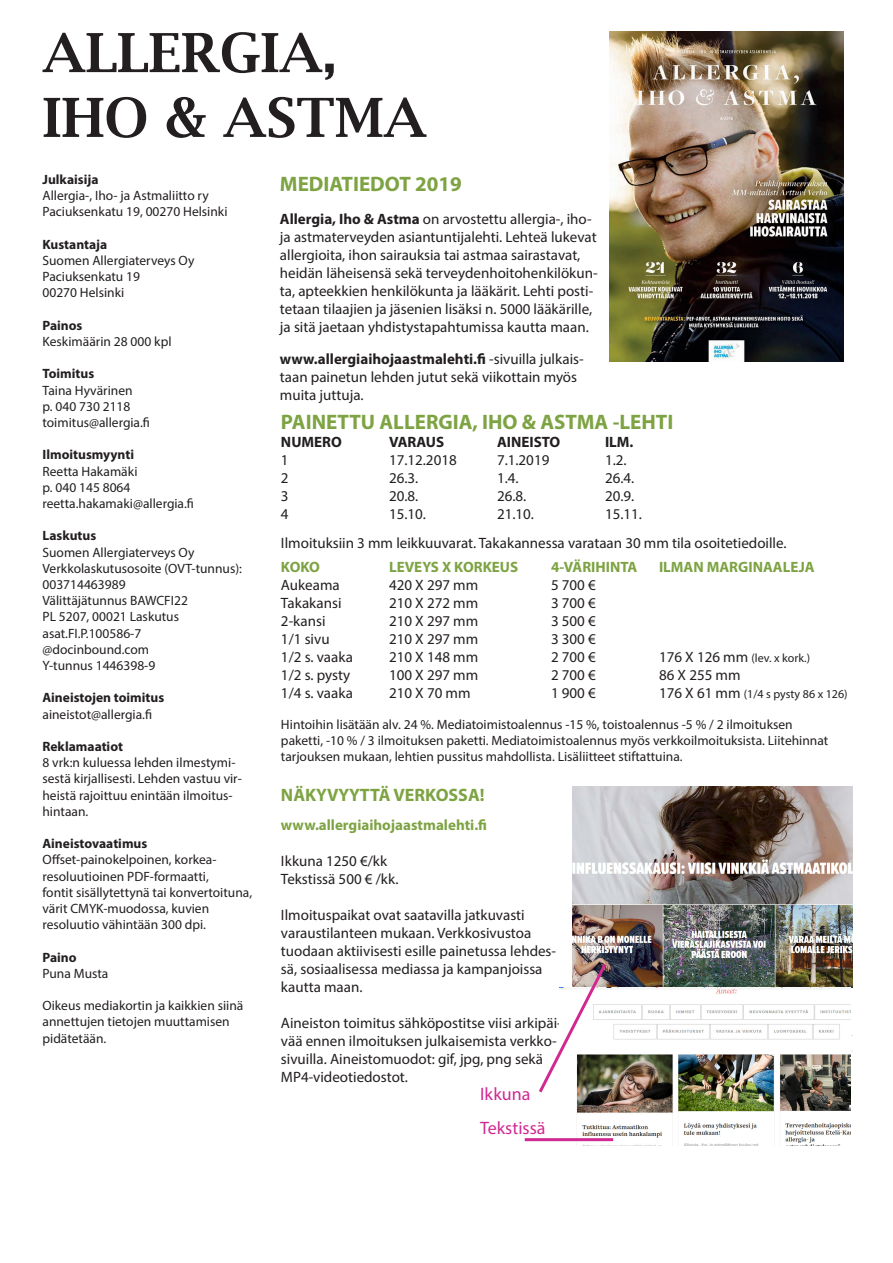
<style>
.page{position:relative;width:893px;height:1263px;background:#fff}
.page>*{position:absolute;margin:0;border:0;box-sizing:border-box;transform-origin:0 0}
.t1{font:600 54px/64.8px "Lucida Bright";color:#231f20}
.t2{font:700 21px "Myriad Pro";color:#7da343}
.t3{font:700 18px "Myriad Pro";color:#7da343}
.t4{font:18px "Myriad Pro";color:#d12892}
.t5{font:15px/18px "Myriad Pro";color:#231f20}
.t6{font:700 15px "Myriad Pro";color:#7da343}
.t7{font:700 15px "Myriad Pro";color:#231f20}
.t8{font:13.5px/16.2px "Myriad Pro";color:#231f20}
.t9{font:700 13.5px "Myriad Pro";color:#231f20}
.t10{font:12px "Myriad Pro";color:#231f20}
.s1{font-weight:700}
.s2{font-size:15px}
</style>
<div class="page">
<img style="left:573px;top:786px;width:279px;height:307px">
<img style="left:559px;top:987px;width:292px;height:158px">
<svg style="left:539px;top:960px;width:70px;height:136px"></svg>
<hr style="left:525px;top:1138px;width:88px;height:3px;background:#d12892">
<img style="left:610px;top:31px;width:234px;height:331px">
<p class="t1" style="left:43px;top:20px;width:385px">ALLERGIA,<br>IHO &amp; ASTMA</p>
<p class="t9" style="left:43px;top:171px;width:57px">Julkaisija</p>
<p class="t8" style="left:43px;top:187px;width:168px">Allergia-, Iho- ja Astmaliitto ry</p>
<p class="t8" style="left:43px;top:203px;width:187px">Paciuksenkatu 19, 00270 Helsinki</p>
<p class="t9" style="left:43px;top:235px;width:66px">Kustantaja</p>
<p class="t8" style="left:43px;top:252px;width:153px">Suomen Allergiaterveys Oy</p>
<p class="t8" style="left:43px;top:268px;width:99px">Paciuksenkatu 19</p>
<p class="t8" style="left:43px;top:284px;width:83px">00270 Helsinki</p>
<p class="t9" style="left:43px;top:316px;width:41px">Painos</p>
<p class="t8" style="left:43px;top:333px;width:131px">Keskimäärin 28 000 kpl</p>
<p class="t9" style="left:43px;top:365px;width:53px">Toimitus</p>
<p class="t8" style="left:43px;top:382px;width:92px">Taina Hyvärinen</p>
<p class="t8" style="left:43px;top:398px;width:89px">p. 040 730 2118</p>
<p class="t8" style="left:43px;top:414px;width:109px">toimitus@allergia.fi</p>
<p class="t9" style="left:43px;top:446px;width:93px">Ilmoitusmyynti</p>
<p class="t8" style="left:43px;top:463px;width:97px">Reetta Hakamäki</p>
<p class="t8" style="left:43px;top:479px;width:89px">p. 040 145 8064</p>
<p class="t8" style="left:43px;top:495px;width:153px">reetta.hakamaki@allergia.fi</p>
<p class="t9" style="left:43px;top:527px;width:55px">Laskutus</p>
<p class="t8" style="left:43px;top:544px;width:153px">Suomen Allergiaterveys Oy</p>
<p class="t8" style="left:43px;top:560px;width:201px">Verkkolaskutusosoite (OVT-tunnus):</p>
<p class="t8" style="left:43px;top:576px;width:85px">003714463989</p>
<p class="t8" style="left:43px;top:592px;width:147px">Välittäjätunnus BAWCFI22</p>
<p class="t8" style="left:43px;top:608px;width:138px">PL 5207, 00021 Laskutus</p>
<p class="t8" style="left:43px;top:625px;width:100px">asat.FI.P.100586-7</p>
<p class="t8" style="left:43px;top:641px;width:108px">@docinbound.com</p>
<p class="t8" style="left:43px;top:657px;width:114px">Y-tunnus 1446398-9</p>
<p class="t9" style="left:43px;top:689px;width:123px">Aineistojen toimitus</p>
<p class="t8" style="left:43px;top:706px;width:111px">aineistot@allergia.fi</p>
<p class="t9" style="left:43px;top:738px;width:82px">Reklamaatiot</p>
<p class="t8" style="left:43px;top:754px;width:201px">8 vrk:n kuluessa lehden ilmestymi&shy;sestä kirjallisesti. Lehden vastuu vir&shy;heistä rajoittuu enintään ilmoitus&shy;hintaan.</p>
<p class="t9" style="left:43px;top:835px;width:106px">Aineistovaatimus</p>
<p class="t8" style="left:43px;top:851px;width:211px">Offset-painokelpoinen, korkea‑ resoluutioinen PDF-formaatti,<br>fontit sisällytettynä tai konvertoituna, värit CMYK-muodossa, kuvien resoluutio vähintään 300 dpi.</p>
<p class="t9" style="left:43px;top:948px;width:36px">Paino</p>
<p class="t8" style="left:43px;top:965px;width:67px">Puna Musta</p>
<p class="t8" style="left:43px;top:997px;width:202px">Oikeus mediakortin ja kaikkien siinä</p>
<p class="t8" style="left:43px;top:1013px;width:189px">annettujen tietojen muuttamisen pidätetään.</p>
<p class="t2" style="left:280px;top:170px;width:183px">MEDIATIEDOT 2019</p>
<p class="t5" style="left:280px;top:209px;width:319px"><span class="s1">Allergia, Iho &amp; Astma</span> on arvostettu allergia-, iho&shy;ja astmaterveyden asiantuntijalehti. Lehteä lukevat allergioita, ihon sairauksia tai astmaa sairastavat, heidän läheisensä sekä terveydenhoitohenkilökun&shy;ta, apteekkien henkilökunta ja lääkärit. Lehti posti&shy;tetaan tilaajien ja jäsenien lisäksi n. 5000 lääkärille, ja sitä jaetaan yhdistystapahtumissa kautta maan.</p>
<p class="t5" style="left:280px;top:350px;width:305px"><span class="s1">www.allergiaihojaastmalehti.fi</span> -sivuilla julkais&shy;taan painetun lehden jutut sekä viikottain myös muita juttuja.</p>
<p class="t2" style="left:281px;top:408px;width:394px">PAINETTU ALLERGIA, IHO &amp; ASTMA -LEHTI</p>
<p class="t7" style="left:281px;top:432px;width:62px">NUMERO</p>
<p class="t7" style="left:389px;top:432px;width:57px">VARAUS</p>
<p class="t7" style="left:497px;top:432px;width:65px">AINEISTO</p>
<p class="t7" style="left:605px;top:432px;width:30px">ILM.</p>
<p class="t5" style="left:281px;top:451px;width:9px">1</p>
<p class="t5" style="left:389px;top:451px;width:69px">17.12.2018</p>
<p class="t5" style="left:497px;top:451px;width:54px">7.1.2019</p>
<p class="t5" style="left:605px;top:451px;width:23px">1.2.</p>
<p class="t5" style="left:281px;top:469px;width:9px">2</p>
<p class="t5" style="left:389px;top:469px;width:31px">26.3.</p>
<p class="t5" style="left:497px;top:469px;width:23px">1.4.</p>
<p class="t5" style="left:605px;top:469px;width:31px">26.4.</p>
<p class="t5" style="left:281px;top:487px;width:9px">3</p>
<p class="t5" style="left:389px;top:487px;width:31px">20.8.</p>
<p class="t5" style="left:497px;top:487px;width:31px">26.8.</p>
<p class="t5" style="left:605px;top:487px;width:31px">20.9.</p>
<p class="t5" style="left:281px;top:505px;width:9px">4</p>
<p class="t5" style="left:389px;top:505px;width:38px">15.10.</p>
<p class="t5" style="left:497px;top:505px;width:38px">21.10.</p>
<p class="t5" style="left:605px;top:505px;width:38px">15.11.</p>
<p class="t5" style="left:281px;top:534px;width:507px">Ilmoituksiin 3 mm leikkuuvarat. Takakannessa varataan 30 mm tila osoitetiedoille.</p>
<p class="t6" style="left:281px;top:557px;width:40px">KOKO</p>
<p class="t6" style="left:389px;top:557px;width:131px">LEVEYS X KORKEUS</p>
<p class="t6" style="left:551px;top:557px;width:88px">4-VÄRIHINTA</p>
<p class="t6" style="left:659px;top:557px;width:157px">ILMAN MARGINAALEJA</p>
<p class="t5" style="left:281px;top:576px;width:60px">Aukeama</p>
<p class="t5" style="left:389px;top:576px;width:91px">420 X 297 mm</p>
<p class="t5" style="left:551px;top:576px;width:46px">5 700 €</p>
<p class="t5" style="left:281px;top:594px;width:62px">Takakansi</p>
<p class="t5" style="left:389px;top:594px;width:91px">210 X 272 mm</p>
<p class="t5" style="left:551px;top:594px;width:46px">3 700 €</p>
<p class="t5" style="left:281px;top:612px;width:46px">2-kansi</p>
<p class="t5" style="left:389px;top:612px;width:91px">210 X 297 mm</p>
<p class="t5" style="left:551px;top:612px;width:46px">3 500 €</p>
<p class="t5" style="left:281px;top:630px;width:50px">1/1 sivu</p>
<p class="t5" style="left:389px;top:630px;width:91px">210 X 297 mm</p>
<p class="t5" style="left:551px;top:630px;width:46px">3 300 €</p>
<p class="t5" style="left:281px;top:648px;width:73px">1/2 s. vaaka</p>
<p class="t5" style="left:389px;top:648px;width:91px">210 X 148 mm</p>
<p class="t5" style="left:551px;top:648px;width:46px">2 700 €</p>
<p class="t10" style="left:659px;top:651px;width:153px"><span class="s2">176 X 126 mm</span> (lev. x kork.)</p>
<p class="t5" style="left:281px;top:666px;width:71px">1/2 s. pysty</p>
<p class="t5" style="left:389px;top:666px;width:91px">100 X 297 mm</p>
<p class="t5" style="left:551px;top:666px;width:46px">2 700 €</p>
<p class="t5" style="left:659px;top:666px;width:83px">86 X 255 mm</p>
<p class="t5" style="left:281px;top:684px;width:73px">1/4 s. vaaka</p>
<p class="t5" style="left:389px;top:684px;width:83px">210 X 70 mm</p>
<p class="t5" style="left:551px;top:684px;width:46px">1 900 €</p>
<p class="t10" style="left:659px;top:687px;width:190px"><span class="s2">176 X 61 mm</span> (1/4 s pysty 86 x 126)</p>
<p class="t8" style="left:281px;top:716px;width:513px">Hintoihin lisätään alv. 24 %. Mediatoimistoalennus -15 %, toistoalennus -5 % / 2 ilmoituksen</p>
<p class="t8" style="left:281px;top:732px;width:549px">paketti, -10 % / 3 ilmoituksen paketti. Mediatoimistoalennus myös verkkoilmoituksista. Liitehinnat tarjouksen mukaan, lehtien pussitus mahdollista. Lisäliitteet stiftattuina.</p>
<p class="t3" style="left:281px;top:783px;width:205px">NÄKYVYYTTÄ VERKOSSA!</p>
<p class="t6" style="left:281px;top:815px;width:208px">www.allergiaihojaastmalehti.fi</p>
<p class="t5" style="left:281px;top:851px;width:108px">Ikkuna 1250 €/kk</p>
<p class="t5" style="left:281px;top:869px;width:119px">Tekstissä 500 € /kk.</p>
<p class="t5" style="left:281px;top:905px;width:277px">Ilmoituspaikat ovat saatavilla jatkuvasti varaustilanteen mukaan. Verkkosivustoa tuodaan aktiivisesti esille painetussa lehdes&shy;sä, sosiaalisessa mediassa ja kampanjoissa kautta maan.</p>
<p class="t5" style="left:281px;top:1013px;width:282px">Aineiston toimitus sähköpostitse viisi arkipäi&shy;vää ennen ilmoituksen julkaisemista verkko&shy;sivuilla. Aineistomuodot: gif, jpg, png sekä MP4-videotiedostot.</p>
<p class="t4" style="left:480px;top:1083px;width:52px">Ikkuna</p>
<p class="t4" style="left:480px;top:1117px;width:67px">Tekstissä</p>
</div>
